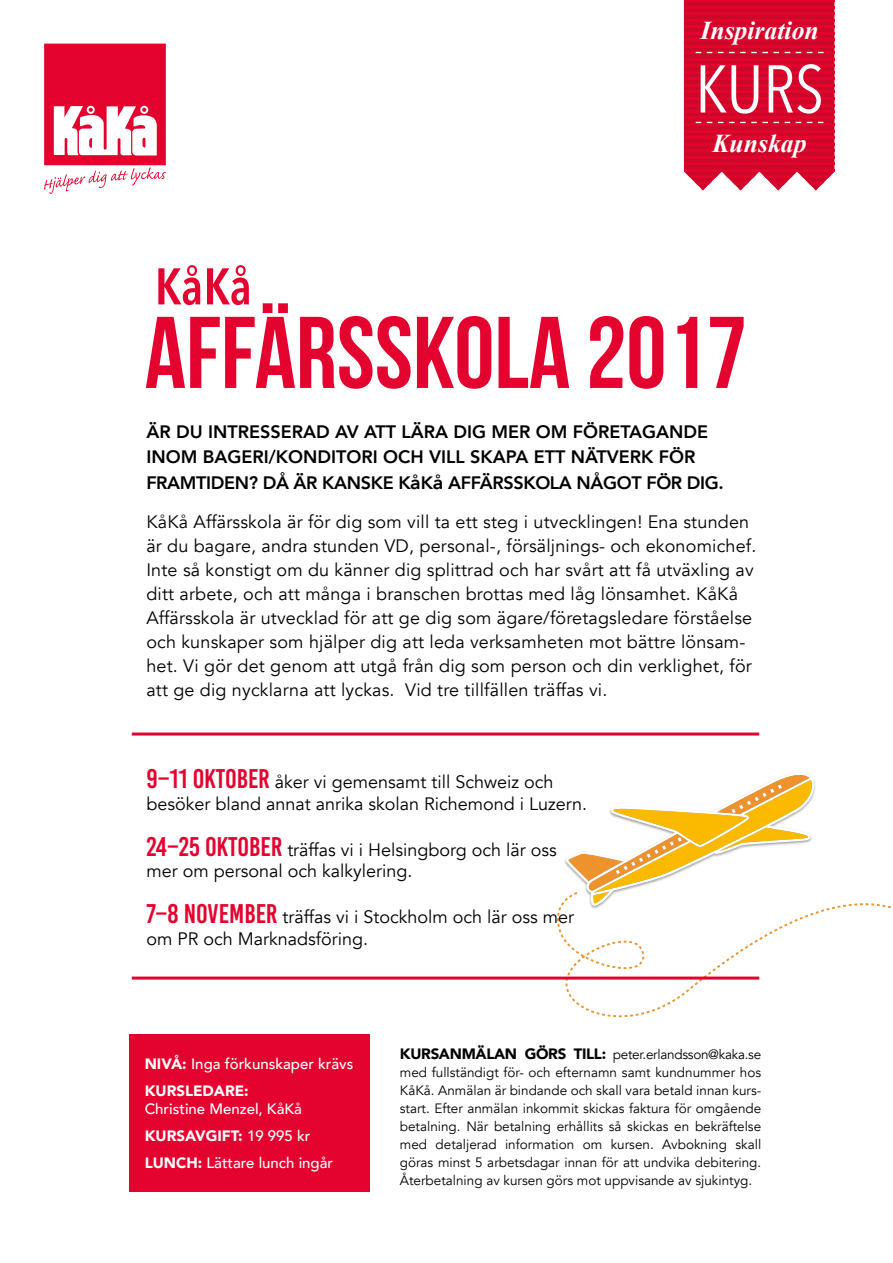
<style>
.page{position:relative;width:893px;height:1263px;background:#fff}
.page>*{position:absolute;margin:0;border:0;box-sizing:border-box;transform-origin:0 0}
.t1{font:101.55px "Bebas Neue";color:#e4032e}
.t2{font:66.6px "Avenir Next Condensed";color:#fff}
.t3{font:600 51px "Avenir Next Condensed";color:#e4032e}
.t4{font:italic 700 25.65px "Times New Roman";color:#fff}
.t5{font:18px/24px "Avenir";letter-spacing:.01em;color:#000}
.t6{font:800 18px/25.5px "Avenir";color:#000}
.t7{font:500 15px/27px "Avenir";color:#fff}
.t8{font:13.5px/18px "Avenir";color:#000;text-align:justify}
.s1{font-size:19.5px}
.s2{font-family:"Bebas Kai";font-size:27px;color:#e4032e}
.s3{font-weight:900}
.s4{font-weight:900;font-size:15px}
</style>
<div class="page">
<svg style="left:44px;top:44px;width:122px;height:150px"></svg>
<div style="left:129px;top:1034px;width:241px;height:158px;background:#e4032e"></div>
<svg style="left:684px;top:0;width:150px;height:190px;background:#d81336"></svg>
<hr style="left:132px;top:732px;width:627px;height:3px;background:#e4032e">
<svg style="left:549px;top:898px;width:342px;height:120px"></svg>
<svg style="left:566px;top:775px;width:251px;height:131px"></svg>
<hr style="left:132px;top:976px;width:627px;height:3px;background:#e4032e">
<h3 class="t4" style="left:700px;top:12px;width:120px">Inspiration</h3>
<h2 class="t2" style="left:695px;top:32px;width:130px">KURS</h2>
<h3 class="t4" style="left:712px;top:125px;width:96px">Kunskap</h3>
<h3 class="t3" style="left:155px;top:242px;width:99px">KåKå</h3>
<h1 class="t1" style="left:145px;top:297px;width:604px">AFFÄRSSKOLA 2017</h1>
<p class="t6" style="left:146px;top:419px;width:579px">ÄR DU INTRESSERAD AV ATT LÄRA DIG MER OM FÖRETAGANDE<br>INOM BAGERI/KONDITORI OCH VILL SKAPA ETT NÄTVERK FÖR<br>FRAMTIDEN? DÅ ÄR KANSKE K<span class="s1">å</span>K<span class="s1">å</span> AFFÄRSSKOLA NÅGOT FÖR DIG.</p>
<p class="t5" style="left:146px;top:510px;width:612px">KåKå Affärsskola är för dig som vill ta ett steg i utvecklingen! Ena stunden är du bagare, andra stunden VD, personal-, försäljnings- och ekonomichef.<br>Inte så konstigt om du känner dig splittrad och har svårt att få utväxling av ditt arbete, och att många i branschen brottas med låg lönsamhet. KåKå Affärsskola är utvecklad för att ge dig som ägare/företagsledare förståelse och kunskaper som hjälper dig att leda verksamheten mot bättre lönsam&shy;het. Vi gör det genom att utgå från dig som person och din verklighet, för att ge dig nycklarna att lyckas. Vid tre tillfällen träffas vi.</p>
<p class="t5" style="left:146px;top:771px;width:442px;line-height:21.6px"><span class="s2">9–11 OKTOBER</span> åker vi gemensamt till Schweiz och besöker bland annat anrika skolan Richemond i Luzern.</p>
<p class="t5" style="left:146px;top:839px;width:412px;line-height:21.6px"><span class="s2">24–25 OKTOBER</span> träffas vi i Helsingborg och lär oss mer om personal och kalkylering.</p>
<p class="t5" style="left:146px;top:906px;width:429px;line-height:21.6px"><span class="s2">7–8 NOVEMBER</span> träffas vi i Stockholm och lär oss mer om PR och Marknadsföring.</p>
<p class="t7" style="left:145px;top:1049px;width:210px"><span class="s3">NIVÅ:</span> Inga förkunskaper krävs<br><span class="s3">KURSLEDARE:</span></p>
<p class="t7" style="left:145px;top:1094px;width:190px">Christine Menzel, KåKå<br><span class="s3">KURSAVGIFT:</span> 19 995 kr<br><span class="s3">LUNCH:</span> Lättare lunch ingår</p>
<p class="t8" style="left:400px;top:1046px;width:363px"><span class="s4">KURSANMÄLAN GÖRS TILL:</span> peter.erlandsson@kaka.se med fullständigt för- och efternamn samt kundnummer hos KåKå. Anmälan är bindande och skall vara betald innan kurs&shy;start. Efter anmälan inkommit skickas faktura för omgående betalning. När betalning erhållits så skickas en bekräftelse med detaljerad information om kursen. Avbokning skall göras minst 5 arbetsdagar innan för att undvika debitering.<br>Återbetalning av kursen görs mot uppvisande av sjukintyg.</p>
</div>
